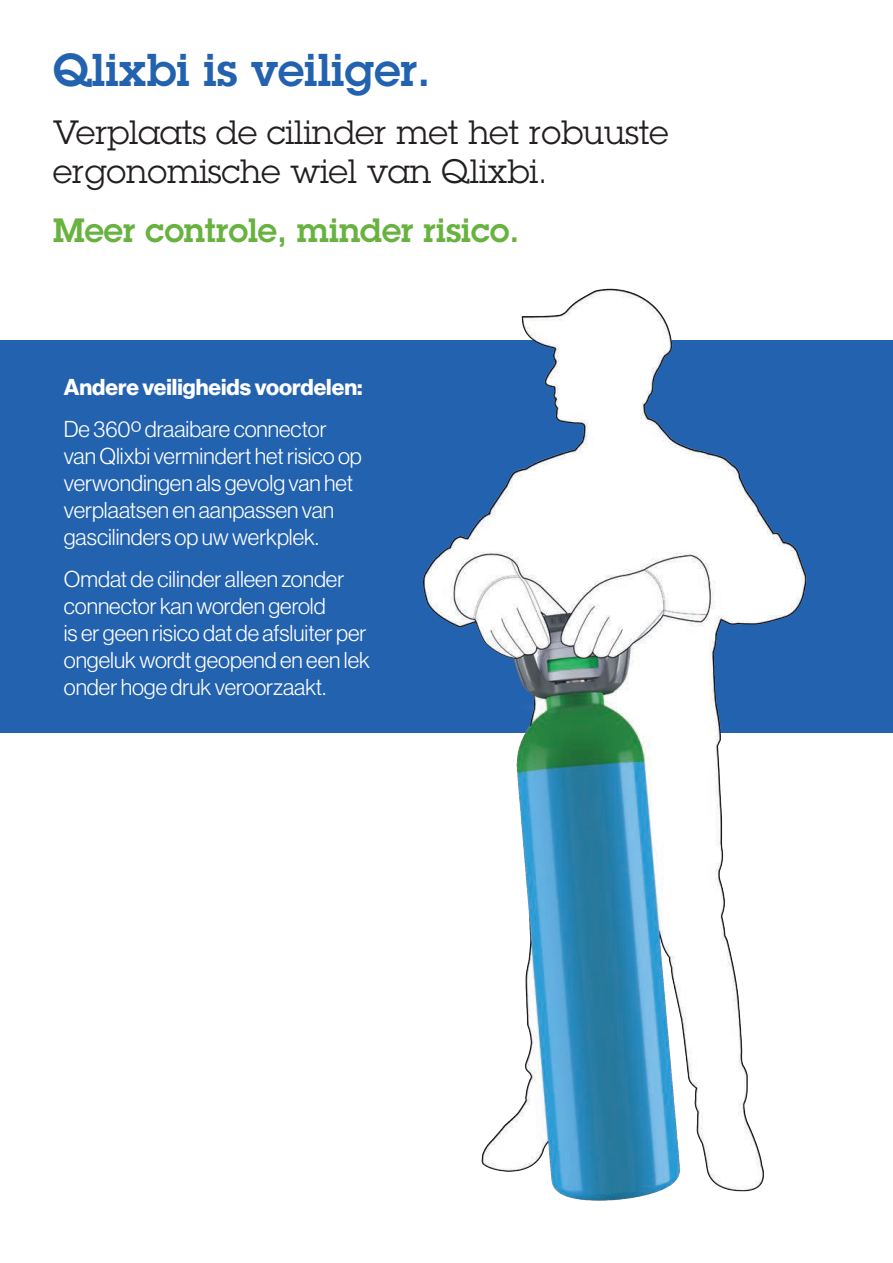
<style>
.page{position:relative;width:893px;height:1263px;background:#fff}
.page>*{position:absolute;margin:0;border:0;box-sizing:border-box;transform-origin:0 0}
.t1{font:600 45px "Lubalin Graph Std";color:#2362af}
.t2{font:33px/39px "Lubalin Graph Std";color:#231f20}
.t3{font:600 33px "Lubalin Graph Std";color:#68b23f}
.t4{font:22.5px/27px "N Haas Grotesk DS Std 45 Lt";color:#fff}
.t5{font:22.5px "N Haas Grotesk DS Std 75 Bd";color:#fff}
</style>
<div class="page">
<div style="left:0;top:340px;width:893px;height:392px;background:#2362af"></div>
<img style="left:410px;top:288px;width:410px;height:913px">
<h1 class="t1" style="left:53px;top:40px;width:379px">Qlixbi is veiliger.</h1>
<h2 class="t2" style="left:53px;top:112px;width:617px">Verplaats de cilinder met het robuuste ergonomische wiel van Qlixbi.</h2>
<h2 class="t3" style="left:53px;top:208px;width:468px">Meer controle, minder risico.</h2>
<p class="t5" style="left:64px;top:374px;width:300px">Andere veiligheids voordelen:</p>
<p class="t4" style="left:64px;top:416px;width:300px">De 360º draaibare connector van Qlixbi vermindert het risico op verwondingen als gevolg van het verplaatsen en aanpassen van gascilinders op uw werkplek.</p>
<p class="t4" style="left:64px;top:566px;width:308px">Omdat de cilinder alleen zonder connector kan worden gerold<br>is er geen risico dat de afsluiter per ongeluk wordt geopend en een lek onder hoge druk veroorzaakt.</p>
</div>
